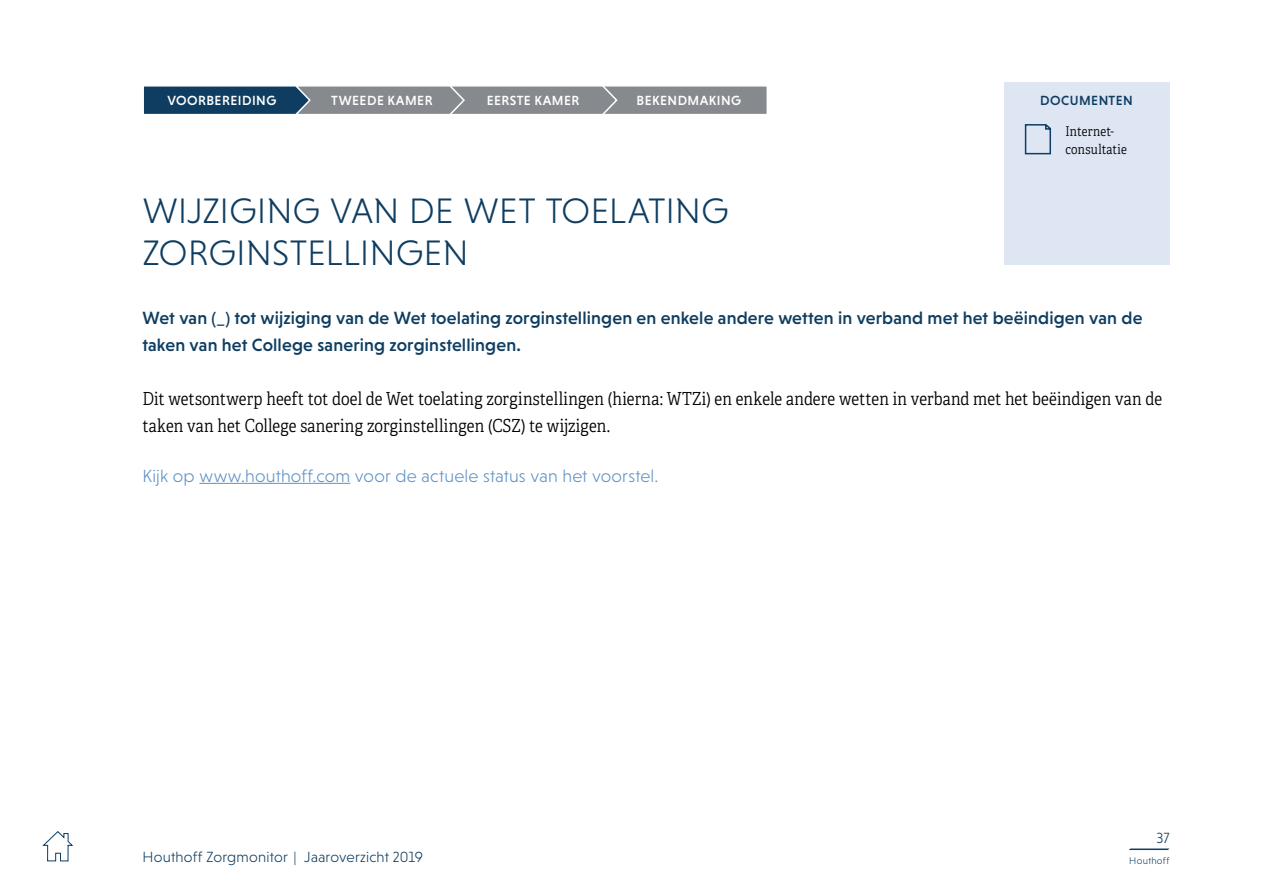
<style>
.page{position:relative;width:1263px;height:893px;background:#fff}
.page>*{position:absolute;margin:0;border:0;box-sizing:border-box;transform-origin:0 0}
.Heading{font:300 36px "Niveau Grotesk";letter-spacing:.01em;color:#0e3d61}
.Body{font:18px/27px "Adelle Condensed Lt";letter-spacing:.01em;color:#000}
.Intro{font:500 18px/27px "Niveau Grotesk";letter-spacing:.01em;color:#0e3d61}
.Body-2{font:300 18px "Niveau Grotesk";letter-spacing:.01em;color:#5e92c5}
.t1{font:300 15px "Niveau Grotesk";letter-spacing:.015em;color:#0e3d61}
.Tussenheading{font:500 13.5px "Niveau Grotesk";letter-spacing:.035em;color:#fff}
.Tussenheading-2{font:13.5px/18px "Adelle Condensed Lt";letter-spacing:.015em;color:#000}
.Tussenheading-3{font:500 13.5px "Niveau Grotesk";letter-spacing:.035em;color:#0e3d61}
.t2{font:300 9.75px "Niveau Grotesk";letter-spacing:.03em;color:#0e3d61}
</style>
<div class="page">
<svg style="left:1129px;top:848px;width:40px;height:2px"></svg>
<svg style="left:42px;top:831px;width:32px;height:31px"></svg>
<div style="left:602px;top:85px;width:166px;height:30px;background:#86898d;border:2px solid #fff"></div>
<svg style="left:144px;top:85px;width:475px;height:30px;background:#6d7d8b"></svg>
<div style="left:1003px;top:82px;width:166px;height:182px;background:#dee5f3"></div>
<svg style="left:1024px;top:124px;width:27px;height:31px"></svg>
<hr style="left:199px;top:483px;width:151px;height:1px;background:#5e92c5">
<p class="Tussenheading" style="left:167px;top:93px;width:110px">VOORBEREIDING</p>
<p class="Tussenheading" style="left:331px;top:93px;width:103px">TWEEDE KAMER</p>
<p class="Tussenheading" style="left:487px;top:93px;width:94px">EERSTE KAMER</p>
<p class="Tussenheading" style="left:636px;top:93px;width:106px">BEKENDMAKING</p>
<p class="Tussenheading-3" style="left:1040px;top:93px;width:94px">DOCUMENTEN</p>
<p class="Tussenheading-2" style="left:1065px;top:122px;width:63px">Internet&shy;consultatie</p>
<p class="Heading" style="left:143px;top:190px;width:587px">WIJZIGING VAN DE WET TOELATING</p>
<p class="Heading" style="left:143px;top:232px;width:327px">ZORGINSTELLINGEN</p>
<p class="Intro" style="left:142px;top:304px;width:1001px">Wet van (_) tot wijziging van de Wet toelating zorginstellingen en enkele andere wetten in verband met het beëindigen van de taken van het College sanering zorginstellingen.</p>
<p class="Body" style="left:142px;top:385px;width:1021px">Dit wetsontwerp heeft tot doel de Wet toelating zorginstellingen (hierna: WTZi) en enkele andere wetten in verband met het beëindigen van de taken van het College sanering zorginstellingen (CSZ) te wijzigen.</p>
<p class="Body-2" style="left:142px;top:465px;width:517px">Kijk op www.houthoff.com voor de actuele status van het voorstel.</p>
<p class="t1" style="left:1156px;top:830px;width:14px">37</p>
<p class="t1" style="left:142px;top:849px;width:282px">Houthoff Zorgmonitor | Jaaroverzicht 2019</p>
<p class="t2" style="left:1129px;top:855px;width:42px">Houthoff</p>
</div>
